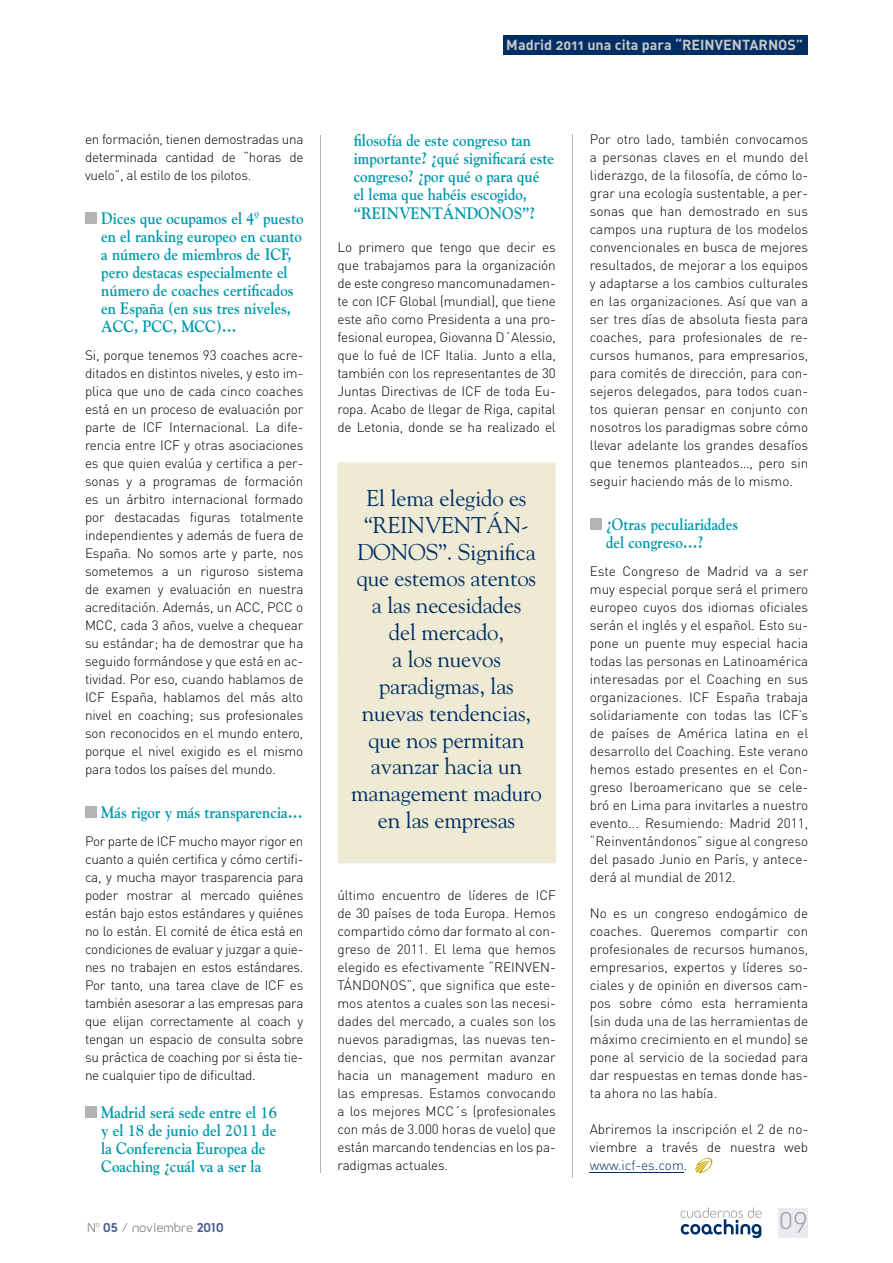
<style>
.page{position:relative;width:893px;height:1263px;background:#fff}
.page>*{position:absolute;margin:0;border:0;box-sizing:border-box;transform-origin:0 0}
.t1{font:28.2px "DIN Light Alternate";color:#9c9e9f}
.t2{font:22.8px/26.8px "Goudy";letter-spacing:-.01em;color:#002f65;text-align:center}
.t3{font:700 16.5px/18px "Goudy";color:#0099ab;scale:.9 1}
.t4{font:15px "FNAC Regular";color:#7b7c7e}
.t5{font:14.4px "DIN Bold Alternate";color:#c6c7c8}
.t6{font:300 13.5px/18px "DIN";letter-spacing:-.01em;color:#000;text-align:justify}
.s1{font-weight:700;color:#4e6290}
.s2{color:#002f65}
</style>
<div class="page">
<div style="left:778px;top:1208px;width:30px;height:29px;background:#eaebf2"></div>
<svg style="left:681px;top:1207px;width:81px;height:31px"></svg>
<div style="left:85px;top:212px;width:12px;height:12px;background:#b1b3b4"></div>
<div style="left:85px;top:806px;width:12px;height:12px;background:#b1b3b4"></div>
<div style="left:85px;top:1106px;width:12px;height:12px;background:#b1b3b4"></div>
<hr style="left:590px;top:1172px;width:94px;height:1px;background:#002f65">
<div style="left:590px;top:518px;width:11px;height:12px;background:#b1b3b4"></div>
<svg style="left:695px;top:1158px;width:17px;height:15px"></svg>
<hr style="left:573px;top:135px;width:1px;height:1043px;background:#b1b3b4">
<hr style="left:320px;top:135px;width:1px;height:1037px;background:#b1b3b4">
<div style="left:503px;top:35px;width:305px;height:20px;background:#002f65"></div>
<div style="left:337px;top:462px;width:219px;height:401px;background:#eeead3"></div>
<p class="t6" style="left:85px;top:132px;width:220px">en formación, tienen demostradas una determinada cantidad de “horas de vuelo”, al estilo de los pilotos.</p>
<p class="t3" style="left:101px;top:210px;width:226px">Dices que ocupamos el 4º puesto en el ranking europeo en cuanto a número de miembros de ICF, pero destacas especialmente el número de coaches certificados en España (en sus tres niveles,<br>ACC, PCC, MCC)…</p>
<p class="t6" style="left:85px;top:348px;width:220px">Si, porque tenemos 93 coaches acre&shy;ditados en distintos niveles, y esto im&shy;plica que uno de cada cinco coaches está en un proceso de evaluación por parte de ICF Internacional. La dife&shy;rencia entre ICF y otras asociaciones es que quien evalúa y certifica a per&shy;sonas y a programas de formación es un árbitro internacional formado por destacadas figuras totalmente independientes y además de fuera de España. No somos arte y parte, nos sometemos a un riguroso sistema de examen y evaluación en nuestra acreditación. Además, un ACC, PCC o MCC, cada 3 años, vuelve a chequear su estándar; ha de demostrar que ha seguido formándose y que está en ac&shy;tividad. Por eso, cuando hablamos de ICF España, hablamos del más alto nivel en coaching; sus profesionales son reconocidos en el mundo entero, porque el nivel exigido es el mismo para todos los países del mundo.</p>
<p class="t3" style="left:101px;top:804px;width:225px">Más rigor y más transparencia…</p>
<p class="t6" style="left:85px;top:834px;width:220px">Por parte de ICF mucho mayor rigor en cuanto a quién certifica y cómo certifi&shy;ca, y mucha mayor trasparencia para poder mostrar al mercado quiénes están bajo estos estándares y quiénes no lo están. El comité de ética está en condiciones de evaluar y juzgar a quie&shy;nes no trabajen en estos estándares.<br>Por tanto, una tarea clave de ICF es también asesorar a las empresas para que elijan correctamente al coach y tengan un espacio de consulta sobre su práctica de coaching por si ésta tie&shy;ne cualquier tipo de dificultad.</p>
<p class="t3" style="left:101px;top:1104px;width:197px">Madrid será sede entre el 16 y el 18 de junio del 2011 de la Conferencia Europea de<br>Coaching ¿cuál va a ser la</p>
<p class="t4" style="left:87px;top:1222px;width:138px">N<sup>o</sup> <span class="s1">05</span> / noviembre <span class="s1">2010</span></p>
<p class="t5" style="left:506px;top:40px;width:298px">Madrid 2011 una cita para “REINVENTARNOS”</p>
<p class="t3" style="left:354px;top:132px;width:224px">filosofía de este congreso tan importante? ¿qué significará este congreso? ¿por qué o para qué el lema que habéis escogido,</p>
<p class="t3" style="left:354px;top:206px;width:203px">“REINVENTÁNDONOS”?</p>
<p class="t6" style="left:337px;top:240px;width:220px">Lo primero que tengo que decir es que trabajamos para la organización de este congreso mancomunadamen&shy;te con ICF Global (mundial), que tiene este año como Presidenta a una pro&shy;fesional europea, Giovanna D´Alessio, que lo fué de ICF Italia. Junto a ella, también con los representantes de 30<br>Juntas Directivas de ICF de toda Eu&shy;ropa. Acabo de llegar de Riga, capital de Letonia, donde se ha realizado el</p>
<h2 class="t2" style="left:351px;top:486px;width:192px">El lema elegido es “REINVENTÁN-<br>DONOS”. Significa que estemos atentos a las necesidades<br>del mercado,<br>a los nuevos paradigmas, las nuevas tendencias, que nos permitan avanzar hacia un management maduro en las empresas</h2>
<p class="t6" style="left:337px;top:888px;width:220px">último encuentro de líderes de ICF de 30 países de toda Europa. Hemos compartido cómo dar formato al con&shy;greso de 2011. El lema que hemos elegido es efectivamente “REINVEN-TÁNDONOS”, que significa que este&shy;mos atentos a cuales son las necesi&shy;dades del mercado, a cuales son los nuevos paradigmas, las nuevas ten&shy;dencias, que nos permitan avanzar hacia un management maduro en las empresas. Estamos convocando a los mejores MCC´s (profesionales con más de 3.000 horas de vuelo) que están marcando tendencias en los pa&shy;radigmas actuales.</p>
<p class="t6" style="left:590px;top:132px;width:220px">Por otro lado, también convocamos a personas claves en el mundo del liderazgo, de la filosofía, de cómo lo&shy;grar una ecología sustentable, a per&shy;sonas que han demostrado en sus campos una ruptura de los modelos convencionales en busca de mejores resultados, de mejorar a los equipos y adaptarse a los cambios culturales en las organizaciones. Así que van a ser tres días de absoluta fiesta para coaches, para profesionales de re&shy;cursos humanos, para empresarios, para comités de dirección, para con&shy;sejeros delegados, para todos cuan&shy;tos quieran pensar en conjunto con nosotros los paradigmas sobre cómo llevar adelante los grandes desafíos que tenemos planteados…, pero sin seguir haciendo más de lo mismo.</p>
<p class="t3" style="left:606px;top:516px;width:148px">¿Otras peculiaridades del congreso…?</p>
<p class="t6" style="left:590px;top:564px;width:220px">Este Congreso de Madrid va a ser muy especial porque será el primero europeo cuyos dos idiomas oficiales serán el inglés y el español. Esto su&shy;pone un puente muy especial hacia todas las personas en Latinoamérica interesadas por el Coaching en sus organizaciones. ICF España trabaja solidariamente con todas las ICF’s de países de América latina en el desarrollo del Coaching. Este verano hemos estado presentes en el Con&shy;greso Iberoamericano que se cele&shy;bró en Lima para invitarles a nuestro evento... Resumiendo: Madrid 2011, “Reinventándonos” sigue al congreso del pasado Junio en París, y antece&shy;derá al mundial de 2012.</p>
<p class="t6" style="left:590px;top:906px;width:220px">No es un congreso endogámico de coaches. Queremos compartir con profesionales de recursos humanos, empresarios, expertos y líderes so&shy;ciales y de opinión en diversos cam&shy;pos sobre cómo esta herramienta (sin duda una de las herramientas de máximo crecimiento en el mundo) se pone al servicio de la sociedad para dar respuestas en temas donde has&shy;ta ahora no las había.</p>
<p class="t6" style="left:590px;top:1122px;width:220px">Abriremos la inscripción el 2 de no&shy;viembre a través de nuestra web <span class="s2">www.icf-es.com</span>.</p>
<h1 class="t1" style="left:779px;top:1211px;width:30px">90 2</h1>
</div>
